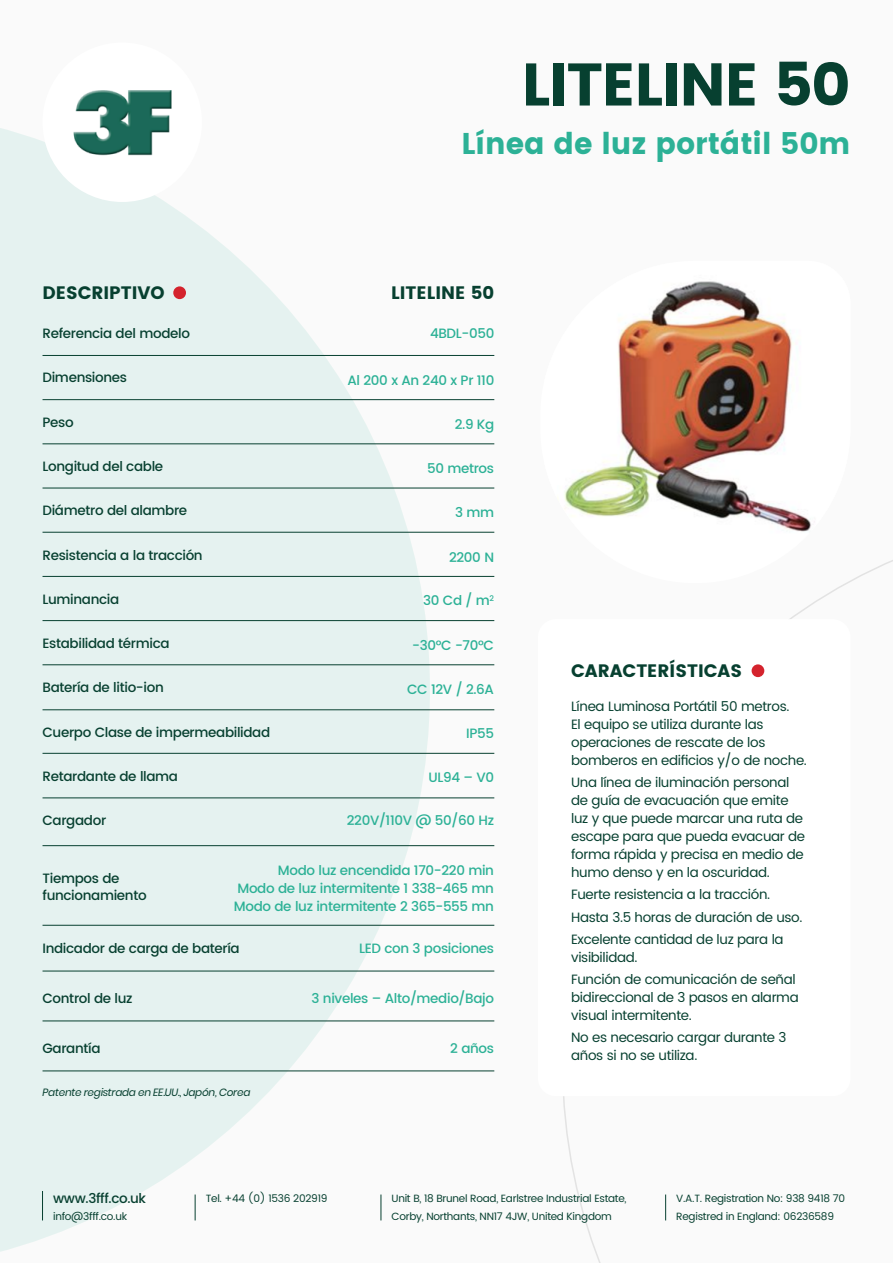
<style>
.page{position:relative;width:893px;height:1263px;background:#fafafa}
.page>*{position:absolute;margin:0;border:0;box-sizing:border-box;transform-origin:0 0}
.t1{font:700 60px "Poppins";letter-spacing:-.025em;color:#074030}
.t2{font:700 30px "Poppins";color:#2cb196}
.t3{font:700 18px "Poppins";color:#074030}
.t4{font:13.5px/18px "Poppins";letter-spacing:-.025em;color:#074030}
.t5{font:500 13.5px/16.5px "Poppins";letter-spacing:-.025em;color:#074030}
.t6{font:500 13.5px/18px "Poppins";letter-spacing:-.025em;color:#2cb196;text-align:justify}
.t7{font:10.5px/18px "Poppins";letter-spacing:-.025em;color:#074030}
.t8{font:italic 10.5px "Poppins";letter-spacing:-.025em;color:#074030}
</style>
<div class="page">
<svg style="left:0;top:128px;width:430px;height:1124px;fill:#e5f2f0"></svg>
<svg style="left:42px;top:1191px;width:1px;height:29px"></svg>
<svg style="left:381px;top:1194px;width:1px;height:26px"></svg>
<svg style="left:195px;top:1194px;width:1px;height:26px"></svg>
<svg style="left:665px;top:1194px;width:1px;height:26px"></svg>
<div style="left:43px;top:43px;width:159px;height:159px;background:#fff;border-radius:50%"></div>
<img style="left:73px;top:90px;width:99px;height:65px">
<div style="left:538px;top:619px;width:312px;height:477px;background:#fff;border-radius:18px"></div>
<img style="left:565px;top:281px;width:246px;height:251px">
<hr style="left:43px;top:355px;width:451px;height:1px;background:#074030">
<hr style="left:43px;top:532px;width:451px;height:1px;background:#074030">
<hr style="left:43px;top:443px;width:451px;height:1px;background:#074030">
<hr style="left:43px;top:620px;width:451px;height:1px;background:#074030">
<hr style="left:43px;top:399px;width:451px;height:1px;background:#074030">
<hr style="left:43px;top:576px;width:451px;height:1px;background:#074030">
<hr style="left:43px;top:488px;width:451px;height:1px;background:#074030">
<hr style="left:43px;top:664px;width:451px;height:1px;background:#074030">
<hr style="left:43px;top:709px;width:451px;height:1px;background:#074030">
<hr style="left:43px;top:753px;width:451px;height:1px;background:#074030">
<hr style="left:43px;top:797px;width:451px;height:1px;background:#074030">
<hr style="left:43px;top:845px;width:451px;height:1px;background:#074030">
<hr style="left:43px;top:971px;width:451px;height:1px;background:#074030">
<hr style="left:43px;top:1020px;width:451px;height:1px;background:#074030">
<hr style="left:43px;top:1070px;width:451px;height:1px;background:#074030">
<hr style="left:43px;top:925px;width:451px;height:1px;background:#074030">
<div style="left:752px;top:664px;width:12px;height:13px;background:#d4232d;border-radius:50%"></div>
<div style="left:173px;top:286px;width:13px;height:13px;background:#d4232d;border-radius:50%"></div>
<h3 class="t3" style="left:43px;top:282px;width:124px">DESCRIPTIVO</h3>
<h1 class="t1" style="left:521px;top:50px;width:330px">LITELINE 50</h1>
<h2 class="t2" style="left:462px;top:126px;width:390px">Línea de luz portátil 50m</h2>
<h3 class="t3" style="left:391px;top:282px;width:105px">LITELINE 50</h3>
<p class="t5" style="left:43px;top:326px;width:149px">Referencia del modelo</p>
<p class="t5" style="left:43px;top:370px;width:86px">Dimensiones</p>
<p class="t5" style="left:43px;top:414px;width:33px">Peso</p>
<p class="t5" style="left:43px;top:458px;width:122px">Longitud del cable</p>
<p class="t5" style="left:43px;top:503px;width:146px">Diámetro del alambre</p>
<p class="t5" style="left:43px;top:547px;width:162px">Resistencia a la tracción</p>
<p class="t5" style="left:43px;top:591px;width:78px">Luminancia</p>
<p class="t5" style="left:43px;top:635px;width:129px">Estabilidad térmica</p>
<p class="t5" style="left:43px;top:680px;width:123px">Batería de litio-ion</p>
<p class="t5" style="left:43px;top:724px;width:229px">Cuerpo Clase de impermeabilidad</p>
<p class="t5" style="left:43px;top:768px;width:137px">Retardante de llama</p>
<p class="t5" style="left:43px;top:812px;width:65px">Cargador</p>
<p class="t6" style="left:430px;top:325px;width:66px">4BDL-050</p>
<p class="t6" style="left:347px;top:371px;width:148px">Al 200 x An 240 x Pr 110</p>
<p class="t6" style="left:455px;top:415px;width:41px">2.9 Kg</p>
<p class="t6" style="left:427px;top:460px;width:69px">50 metros</p>
<p class="t6" style="left:455px;top:503px;width:41px">3 mm</p>
<p class="t6" style="left:449px;top:548px;width:46px">2200 N</p>
<p class="t6" style="left:423px;top:592px;width:72px">30 Cd / m<sup>2</sup></p>
<p class="t6" style="left:412px;top:636px;width:83px">-30°C -70°C</p>
<p class="t6" style="left:407px;top:681px;width:88px">CC 12V / 2.6A</p>
<p class="t6" style="left:466px;top:724px;width:29px">IP55</p>
<p class="t6" style="left:428px;top:769px;width:67px">UL94 – V0</p>
<p class="t6" style="left:347px;top:812px;width:149px">220V/110V @ 50/60 Hz</p>
<p class="t6" style="left:234px;top:861px;width:262px;text-indent:44px">Modo luz encendida 170-220 min Modo de luz intermitente 1 338-465 mn Modo de luz intermitente 2 365-555 mn</p>
<p class="t6" style="left:359px;top:940px;width:136px">LED con 3 posiciones</p>
<p class="t6" style="left:312px;top:990px;width:184px">3 niveles – Alto/medio/Bajo</p>
<p class="t6" style="left:450px;top:1040px;width:45px">2 años</p>
<p class="t8" style="left:43px;top:1086px;width:209px">Patente registrada en EE.UU., Japón, Corea</p>
<p class="t5" style="left:43px;top:870px;width:106px">Tiempos de funcionamiento</p>
<p class="t5" style="left:43px;top:940px;width:199px">Indicador de carga de batería</p>
<p class="t5" style="left:43px;top:990px;width:92px">Control de luz</p>
<p class="t5" style="left:43px;top:1040px;width:60px">Garantía</p>
<h3 class="t3" style="left:571px;top:660px;width:172px">CARACTERÍSTICAS</h3>
<p class="t4" style="left:571px;top:698px;width:237px">Línea Luminosa Portátil 50 metros.<br>El equipo se utiliza durante las operaciones de rescate de los bomberos en edificios y/o de noche.</p>
<p class="t4" style="left:571px;top:774px;width:235px">Una línea de iluminación personal de guía de evacuación que emite luz y que puede marcar una ruta de escape para que pueda evacuar de forma rápida y precisa en medio de humo denso y en la oscuridad.</p>
<p class="t4" style="left:571px;top:884px;width:233px;line-height:22.2px">Fuerte resistencia a la tracción.<br>Hasta 3.5 horas de duración de uso.<br>Excelente cantidad de luz para la</p>
<p class="t4" style="left:571px;top:946px;width:226px;line-height:22.2px">visibilidad.<br>Función de comunicación de señal</p>
<p class="t4" style="left:571px;top:989px;width:229px">bidireccional de 3 pasos en alarma visual intermitente.</p>
<p class="t4" style="left:571px;top:1029px;width:217px">No es necesario cargar durante 3 años si no se utiliza.</p>
<p class="t7" style="left:206px;top:1190px;width:123px">Tel. +44 (0) 1536 202919</p>
<p class="t5" style="left:53px;top:1190px;width:94px">www.3fff.co.uk</p>
<p class="t7" style="left:392px;top:1190px;width:236px">Unit B, 18 Brunel Road, Earlstree Industrial Estate,<br>Corby, Northants, NN17 4JW, United Kingdom</p>
<p class="t7" style="left:53px;top:1208px;width:75px">info@3fff.co.uk</p>
<p class="t7" style="left:676px;top:1190px;width:170px">V.A.T. Registration No: 938 9418 70<br>Registred in England: 06236589</p>
</div>
